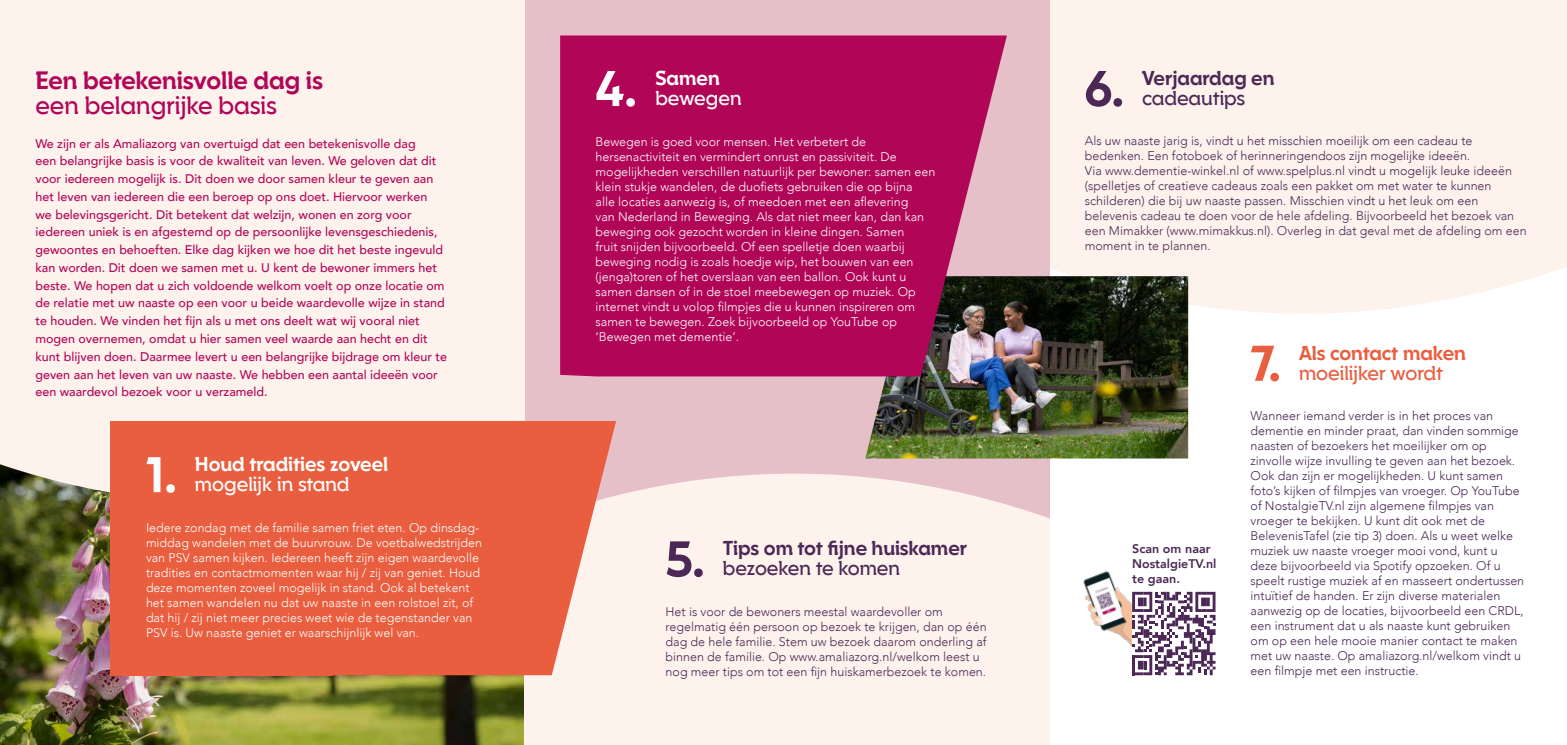
<style>
.page{position:relative;width:1567px;height:745px;background:#fff}
.page>*{position:absolute;margin:0;border:0;box-sizing:border-box;transform-origin:0 0}
.t1{font:800 50px "Campora";color:#fff}
.t2{font:800 50px "Campora";color:#4b2856}
.t3{font:800 50px "Campora";color:#e95e3f}
.t4{font:800 25px "Campora";letter-spacing:-.005em;color:#b10557}
.t5{font:700 25px "Campora";color:#b10557}
.t6{font:800 20px "Campora";letter-spacing:-.005em;color:#4b2856}
.t7{font:700 20px "Campora";letter-spacing:-.005em;color:#4b2856}
.t8{font:800 20px "Campora";color:#fff}
.t9{font:700 20px "Campora";color:#fff}
.t10{font:800 20px "Campora";letter-spacing:-.005em;color:#e95e3f}
.t11{font:700 20px "Campora";letter-spacing:-.005em;color:#e95e3f}
.t12{font:300 12.5px/15px "Avenir";color:#4b2856}
.t13{font:300 12.5px/15px "Avenir";color:#fff}
.t14{font:500 12.5px/17.8px "Avenir";color:#b10557}
.t15{font:800 12.5px/15px "Avenir";color:#4b2856}
</style>
<div class="page">
<img style="left:0;top:512px;width:524px;height:232px">
<div style="left:1049px;top:0;width:517px;height:322px;background:#fef2ec"></div>
<div style="left:524px;top:0;width:525px;height:744px;background:#e5c0c8"></div>
<div style="left:0;top:0;width:524px;height:512px;background:#fef2ec"></div>
<div style="left:524px;top:473px;width:525px;height:271px;background:#fef2ec"></div>
<div style="left:110px;top:420px;width:223px;height:254px;background:#e95e3f"></div>
<svg style="left:203px;top:420px;width:413px;height:254px;fill:#e95e3f"></svg>
<img style="left:1083px;top:571px;width:49px;height:76px">
<svg style="left:1132px;top:591px;width:83px;height:83px"></svg>
<img style="left:865px;top:276px;width:323px;height:182px">
<svg style="left:560px;top:35px;width:446px;height:341px;background:#af115c"></svg>
<h2 class="t4" style="left:35px;top:64px;width:289px">Een betekenisvolle dag is</h2>
<h2 class="t5" style="left:35px;top:89px;width:243px">een belangrijke basis</h2>
<p class="t14" style="left:35px;top:133px;width:413px">We zijn er als Amaliazorg van overtuigd dat een betekenisvolle dag<br>een belangrijke basis is voor de kwaliteit van leven. We geloven dat dit voor iedereen mogelijk is. Dit doen we door samen kleur te geven aan het leven van iedereen die een beroep op ons doet. Hiervoor werken<br>we belevingsgericht. Dit betekent dat welzijn, wonen en zorg voor iedereen uniek is en afgestemd op de persoonlijke levensgeschiedenis, gewoontes en behoeften. Elke dag kijken we hoe dit het beste ingevuld kan worden. Dit doen we samen met u. U kent de bewoner immers het beste. We hopen dat u zich voldoende welkom voelt op onze locatie om de relatie met uw naaste op een voor u beide waardevolle wijze in stand te houden. We vinden het fijn als u met ons deelt wat wij vooral niet mogen overnemen, omdat u hier samen veel waarde aan hecht en dit kunt blijven doen. Daarmee levert u een belangrijke bijdrage om kleur te geven aan het leven van uw naaste. We hebben een aantal ideeën voor een waardevol bezoek voor u verzameld.</p>
<h1 class="t1" style="left:146px;top:442px;width:33px">1.</h1>
<h3 class="t8" style="left:195px;top:451px;width:195px">Houd tradities zoveel</h3>
<h3 class="t9" style="left:195px;top:471px;width:156px">mogelijk in stand</h3>
<p class="t13" style="left:146px;top:519px;width:337px">Iedere zondag met de familie samen friet eten. Op dinsdag&shy;middag wandelen met de buurvrouw. De voetbalwedstrijden van PSV samen kijken. Iedereen heeft zijn eigen waardevolle tradities en contactmomenten waar hij / zij van geniet. Houd deze momenten zoveel mogelijk in stand. Ook al betekent het samen wandelen nu dat uw naaste in een rolstoel zit, of dat hij / zij niet meer precies weet wie de tegenstander van PSV is. Uw naaste geniet er waarschijnlijk wel van.</p>
<h1 class="t1" style="left:595px;top:57px;width:43px">4.</h1>
<h3 class="t8" style="left:655px;top:65px;width:66px">Samen</h3>
<h3 class="t9" style="left:655px;top:85px;width:88px">bewegen</h3>
<h1 class="t2" style="left:1084px;top:57px;width:41px">6.</h1>
<h3 class="t6" style="left:1142px;top:65px;width:134px">Verjaardag en</h3>
<h3 class="t7" style="left:1142px;top:85px;width:105px">cadeautips</h3>
<p class="t13" style="left:595px;top:134px;width:341px">Bewegen is goed voor mensen. Het verbetert de hersenactiviteit en vermindert onrust en passiviteit. De mogelijkheden verschillen natuurlijk per bewoner: samen een klein stukje wandelen, de duofiets gebruiken die op bijna<br>alle locaties aanwezig is, of meedoen met een aflevering<br>van Nederland in Beweging. Als dat niet meer kan, dan kan beweging ook gezocht worden in kleine dingen. Samen<br>fruit snijden bijvoorbeeld. Of een spelletje doen waarbij beweging nodig is zoals hoedje wip, het bouwen van een (jenga)toren of het overslaan van een ballon. Ook kunt u samen dansen of in de stoel meebewegen op muziek. Op internet vindt u volop filmpjes die u kunnen inspireren om samen te bewegen. Zoek bijvoorbeeld op YouTube op ‘Bewegen met dementie’.</p>
<p class="t12" style="left:1084px;top:133px;width:443px">Als uw naaste jarig is, vindt u het misschien moeilijk om een cadeau te bedenken. Een fotoboek of herinneringendoos zijn mogelijke ideeën.<br>Via www.dementie-winkel.nl of www.spelplus.nl vindt u mogelijk leuke ideeën (spelletjes of creatieve cadeaus zoals een pakket om met water te kunnen schilderen) die bij uw naaste passen. Misschien vindt u het leuk om een belevenis cadeau te doen voor de hele afdeling. Bijvoorbeeld het bezoek van een Mimakker (www.mimakkus.nl). Overleg in dat geval met de afdeling om een moment in te plannen.</p>
<h1 class="t3" style="left:1250px;top:331px;width:32px">7.</h1>
<h3 class="t10" style="left:1298px;top:340px;width:168px">Als contact maken</h3>
<h3 class="t11" style="left:1298px;top:360px;width:145px">moeilijker wordt</h3>
<h1 class="t2" style="left:665px;top:526px;width:41px">5.</h1>
<h3 class="t6" style="left:722px;top:535px;width:246px">Tips om tot fijne huiskamer</h3>
<h3 class="t7" style="left:722px;top:555px;width:179px">bezoeken te komen</h3>
<p class="t12" style="left:665px;top:603px;width:322px">Het is voor de bewoners meestal waardevoller om regelmatig één persoon op bezoek te krijgen, dan op één dag de hele familie. Stem uw bezoek daarom onderling af binnen de familie. Op www.amaliazorg.nl/welkom leest u nog meer tips om tot een fijn huiskamerbezoek te komen.</p>
<p class="t15" style="left:1132px;top:541px;width:86px">Scan om naar<br>NostalgieTV.nl te gaan.</p>
<p class="t12" style="left:1250px;top:408px;width:275px">Wanneer iemand verder is in het proces van dementie en minder praat, dan vinden sommige naasten of bezoekers het moeilijker om op zinvolle wijze invulling te geven aan het bezoek.<br>Ook dan zijn er mogelijkheden. U kunt samen foto’s kijken of filmpjes van vroeger. Op YouTube of NostalgieTV.nl zijn algemene filmpjes van vroeger te bekijken. U kunt dit ook met de BelevenisTafel (zie tip 3) doen. Als u weet welke muziek uw naaste vroeger mooi vond, kunt u deze bijvoorbeeld via Spotify opzoeken. Of u speelt rustige muziek af en masseert ondertussen intuïtief de handen. Er zijn diverse materialen aanwezig op de locaties, bijvoorbeeld een CRDL, een instrument dat u als naaste kunt gebruiken om op een hele mooie manier contact te maken met uw naaste. Op amaliazorg.nl/welkom vindt u een filmpje met een instructie.</p>
</div>
